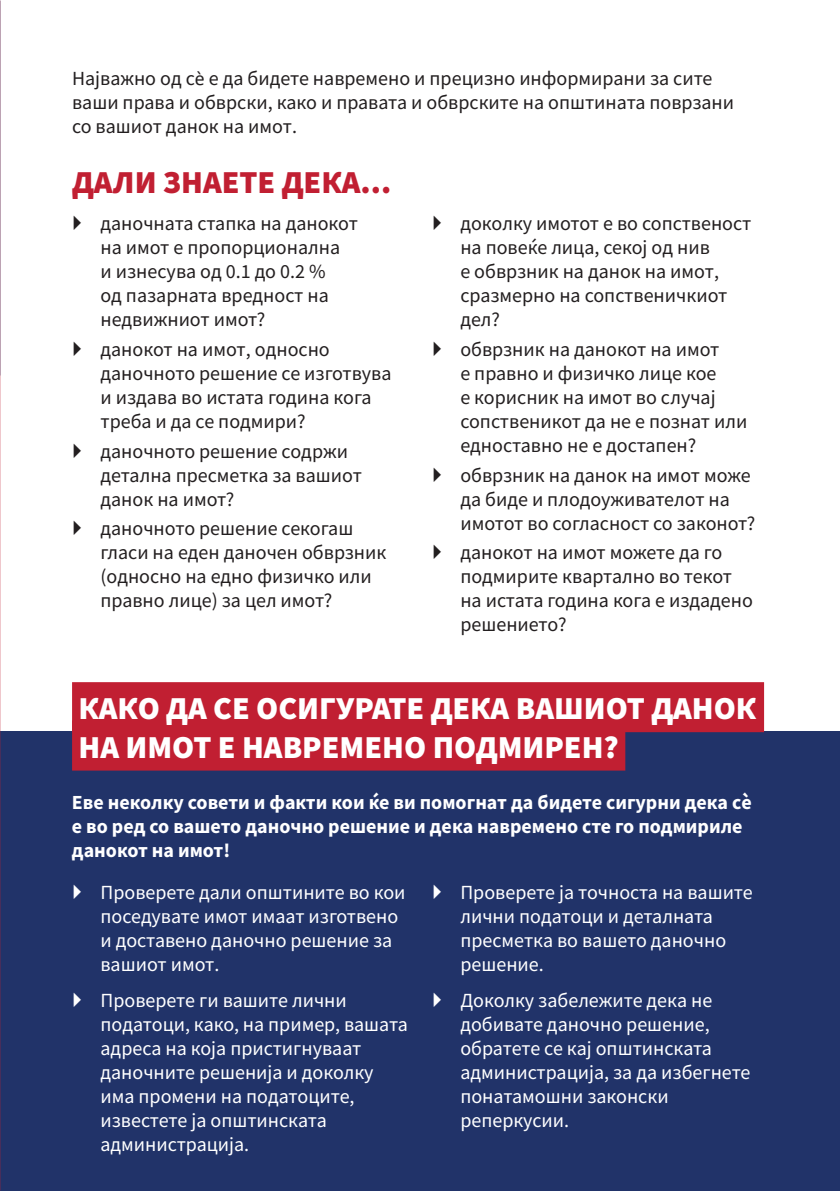
<style>
.page{position:relative;width:840px;height:1191px;background:#fff}
.page>*{position:absolute;margin:0;border:0;box-sizing:border-box;transform-origin:0 0}
.t1{font:900 32px/38.4px "Source Sans Pro";color:#fff}
.t2{font:900 32px "Source Sans Pro";color:#c11f32}
.t3{font:20px/24px "Source Sans Pro";color:#231f20}
.t4{font:20px/24px "Source Sans Pro";color:#fff}
.t5{font:700 20px/24px "Source Sans Pro";color:#fff}
.s1{font-family:"Calibri"}
</style>
<div class="page">
<div style="left:0;top:731px;width:839px;height:460px;background:#213369"></div>
<div style="left:72px;top:682px;width:691px;height:50px;background:#c11f32"></div>
<div style="left:72px;top:720px;width:553px;height:50px;background:#c11f32"></div>
<p class="t3" style="left:72px;top:67px;width:663px">Најважно од с<span class="s1">è</span> е да бидете навремено и прецизно информирани за сите ваши права и обврски, како и правата и обврските на општината поврзани со вашиот данок на имот.</p>
<p class="t2" style="left:72px;top:161px;width:320px">ДАЛИ ЗНАЕТЕ ДЕКА...</p>
<p class="t3" style="left:100px;top:211px;width:259px">даночната стапка на данокот на имот е пропорционална<br>и изнесува од 0.1 до 0.2 %<br>од пазарната вредност на недвижниот имот?</p>
<p class="t3" style="left:100px;top:337px;width:292px">данокот на имот, односно даночното решение се изготвува и издава во истата година кога треба и да се подмири?</p>
<p class="t3" style="left:100px;top:439px;width:263px">даночното решение содржи детална пресметка за вашиот данок на имот?</p>
<p class="t3" style="left:100px;top:517px;width:287px">даночното решение секогаш гласи на еден даночен обврзник (односно на едно физичко или правно лице) за цел имот?</p>
<p class="t3" style="left:460px;top:211px;width:292px">доколку имотот е во сопственост на повеќе лица, секој од нив<br>е обврзник на данок на имот, сразмерно на сопственичкиот дел?</p>
<p class="t3" style="left:460px;top:337px;width:288px">обврзник на данокот на имот<br>е правно и физичко лице кое<br>е корисник на имот во случај сопственикот да не е познат или едноставно не е достапен?</p>
<p class="t3" style="left:460px;top:463px;width:296px">обврзник на данок на имот може да биде и плодоуживателот на имотот во согласност со законот?</p>
<p class="t3" style="left:460px;top:541px;width:294px">данокот на имот можете да го подмирите квартално во текот на истата година кога е издадено решението?</p>
<p class="t1" style="left:78px;top:689px;width:679px">КАКО ДА СЕ ОСИГУРАТЕ ДЕКА ВАШИОТ ДАНОК<br>НА ИМОТ Е НАВРЕМЕНО ПОДМИРЕН?</p>
<p class="t5" style="left:72px;top:789px;width:681px">Еве неколку совети и факти кои ќе ви помогнат да бидете сигурни дека сè е во ред со вашето даночно решение и дека навремено сте го подмириле данокот на имот!</p>
<p class="t4" style="left:100px;top:880px;width:306px">Проверете дали општините во кои поседувате имот имаат изготвено и доставено даночно решение за вашиот имот.</p>
<p class="t4" style="left:100px;top:987px;width:309px">Проверете ги вашите лични податоци, како, на пример, вашата адреса на која пристигнуваат даночните решенија и доколку има промени на податоците, известете ја општинската администрација.</p>
<p class="t4" style="left:460px;top:880px;width:294px">Проверете ја точноста на вашите лични податоци и деталната пресметка во вашето даночно решение.</p>
<p class="t4" style="left:460px;top:987px;width:291px">Доколку забележите дека не добивате даночно решение, обратете се кај општинската администрација, за да избегнете понатамошни законски реперкусии.</p>
</div>
